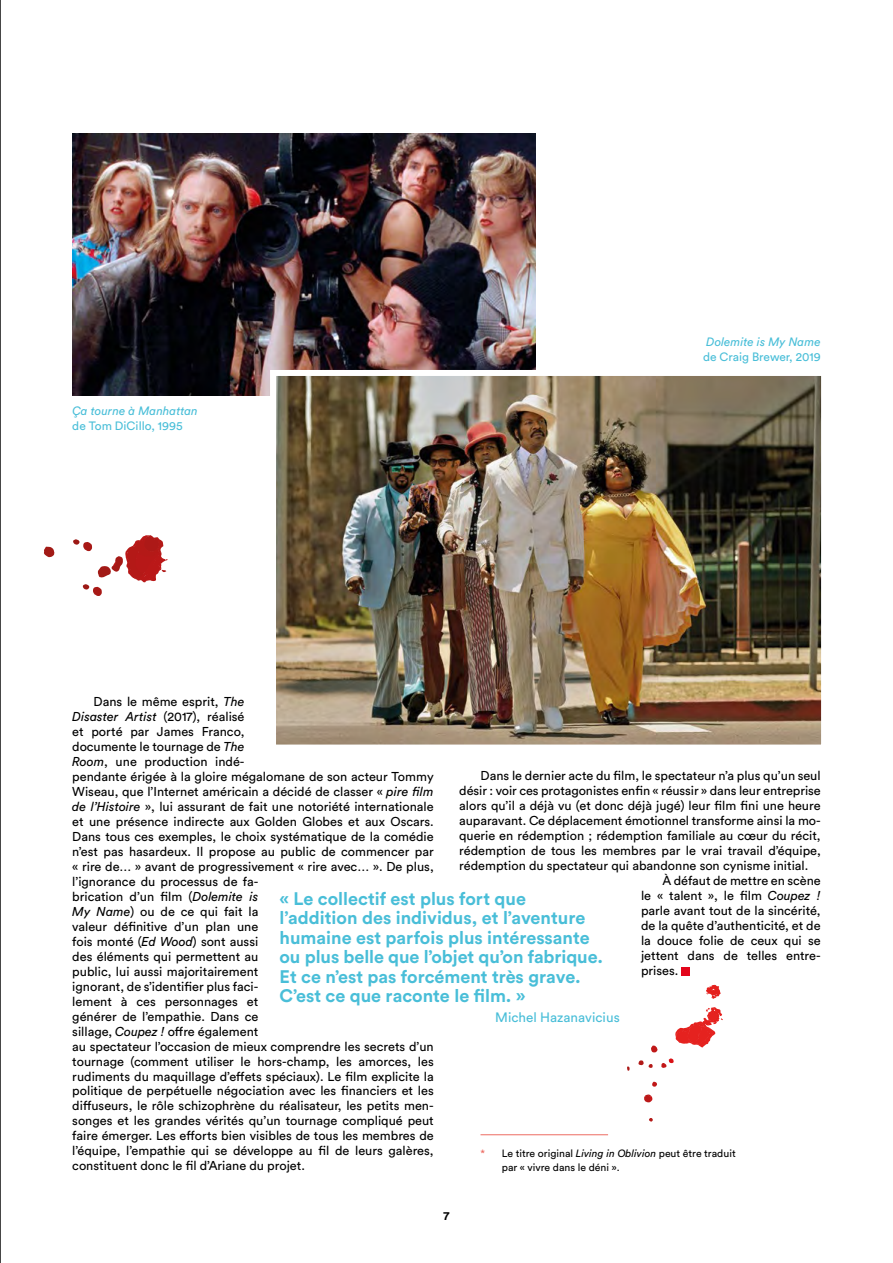
<style>
.page{position:relative;width:893px;height:1263px;background:#fff}
.page>*{position:absolute;margin:0;border:0;box-sizing:border-box;transform-origin:0 0}
.t1{font:700 18px/19.5px "Circular Std";color:#49bed8}
.t2{font:13.5px "Circular Std";color:#49bed8}
.t3{font:12.75px/15px "Circular Std";color:#000}
.t4{font:12px "Circular Std";color:#49bed8}
.t5{font:italic 12px "Circular Std";color:#49bed8}
.t6{font:700 12px "Circular Std";color:#000}
.t7{font:10.5px/13.5px "Circular Std";color:#000}
.s1{font-style:italic}
.s2{color:#ed6b62}
</style>
<div class="page">
<div style="left:682px;top:968px;width:8px;height:8px;background:#e3051b"></div>
<hr style="left:480px;top:1134px;width:128px;height:1px;background:#ed6b62">
<img style="left:72px;top:134px;width:464px;height:261px">
<img style="left:277px;top:377px;width:543px;height:366px">
<div style="left:270px;top:370px;width:557px;height:380px;border:6px solid #fff"></div>
<svg style="left:44px;top:546px;width:11px;height:11px"></svg>
<svg style="left:73px;top:535px;width:95px;height:61px"></svg>
<svg style="left:651px;top:1045px;width:7px;height:7px"></svg>
<svg style="left:652px;top:1081px;width:5px;height:6px"></svg>
<svg style="left:661px;top:1058px;width:13px;height:10px"></svg>
<svg style="left:638px;top:1060px;width:15px;height:8px"></svg>
<svg style="left:649px;top:1118px;width:4px;height:3px"></svg>
<svg style="left:627px;top:1066px;width:3px;height:5px"></svg>
<svg style="left:644px;top:1094px;width:8px;height:8px"></svg>
<svg style="left:706px;top:985px;width:15px;height:14px"></svg>
<svg style="left:675px;top:1007px;width:48px;height:40px"></svg>
<hr style="left:0;top:0;width:1px;height:1263px;background:#000">
<p class="t5" style="left:72px;top:404px;width:127px">Ça tourne à Manhattan</p>
<p class="t4" style="left:72px;top:419px;width:112px">de Tom DiCillo, 1995</p>
<p class="t5" style="left:706px;top:335px;width:116px">Dolemite is My Name</p>
<p class="t4" style="left:703px;top:350px;width:119px">de Craig Brewer, 2019</p>
<p class="t3" style="left:72px;top:693px;width:363px;text-indent:21px">Dans le même esprit, <span class="s1">The<br>Disaster Artist</span> (2017), réalisé<br>et porté par James Franco,<br>documente le tournage de <span class="s1">The<br>Room</span>, une production indé-<br>pendante érigée à la gloire mégalomane de son acteur Tommy Wiseau, que l’Internet américain a décidé de classer « <span class="s1">pire film de l’Histoire</span> », lui assurant de fait une notoriété internationale et une présence indirecte aux Golden Globes et aux Oscars.<br>Dans tous ces exemples, le choix systématique de la comédie n’est pas hasardeux. Il propose au public de commencer par « rire de… » avant de progressivement « rire avec… ». De plus, l’ignorance du processus de fa-<br>brication d’un film (<span class="s1">Dolemite is<br>My Name</span>) ou de ce qui fait la<br>valeur définitive d’un plan une<br>fois monté (<span class="s1">Ed Wood</span>) sont aussi<br>des éléments qui permettent au<br>public, lui aussi majoritairement<br>ignorant, de s’identifier plus faci-<br>lement à ces personnages et<br>générer de l’empathie. Dans ce<br>sillage, <span class="s1">Coupez !</span> offre également<br>au spectateur l’occasion de mieux comprendre les secrets d’un tournage (comment utiliser le hors-champ, les amorces, les rudiments du maquillage d’effets spéciaux). Le film explicite la politique de perpétuelle négociation avec les financiers et les diffuseurs, le rôle schizophrène du réalisateur, les petits men&shy;songes et les grandes vérités qu’un tournage compliqué peut faire émerger. Les efforts bien visibles de tous les membres de l’équipe, l’empathie qui se développe au fil de leurs galères, constituent donc le fil d’Ariane du projet.</p>
<p class="t3" style="left:480px;top:768px;width:342px">Dans le dernier acte du film, le spectateur n’a plus qu’un seul</p>
<p class="t3" style="left:459px;top:783px;width:363px">désir : voir ces protagonistes enfin « réussir » dans leur entreprise</p>
<p class="t3" style="left:459px;top:798px;width:363px">alors qu’il a déjà vu (et donc déjà jugé) leur film fini une heure</p>
<p class="t3" style="left:459px;top:813px;width:363px">auparavant. Ce déplacement émotionnel transforme ainsi la mo-</p>
<p class="t3" style="left:459px;top:828px;width:363px">querie en rédemption ; rédemption familiale au cœur du récit,</p>
<p class="t3" style="left:459px;top:843px;width:363px">rédemption de tous les membres par le vrai travail d’équipe,</p>
<p class="t3" style="left:459px;top:858px;width:351px">rédemption du spectateur qui abandonne son cynisme initial.</p>
<p class="t3" style="left:662px;top:873px;width:160px">À défaut de mettre en scène</p>
<p class="t3" style="left:641px;top:888px;width:181px">le « talent », le film <span class="s1">Coupez !</span></p>
<p class="t3" style="left:641px;top:903px;width:181px">parle avant tout de la sincérité,</p>
<p class="t3" style="left:641px;top:918px;width:181px">de la quête d’authenticité, et de</p>
<p class="t3" style="left:641px;top:933px;width:181px">la douce folie de ceux qui se</p>
<p class="t3" style="left:641px;top:948px;width:181px">jettent dans de telles entre-</p>
<p class="t3" style="left:641px;top:963px;width:39px">prises.</p>
<h1 class="t1" style="left:280px;top:888px;width:325px">« Le collectif est plus fort que l’addition des individus, et l’aventure humaine est parfois plus intéressante ou plus belle que l’objet qu’on fabrique.<br>Et ce n’est pas forcément très grave.<br>C’est ce que raconte le film. »</h1>
<p class="t2" style="left:495px;top:1009px;width:126px">Michel Hazanavicius</p>
<p class="t7" style="left:502px;top:1146px;width:235px;text-indent:-21px"><span class="s2">*</span> Le titre original <span class="s1">Living in Oblivion</span> peut être traduit par « vivre dans le déni ».</p>
<p class="t6" style="left:443px;top:1208px;width:8px">7</p>
</div>
